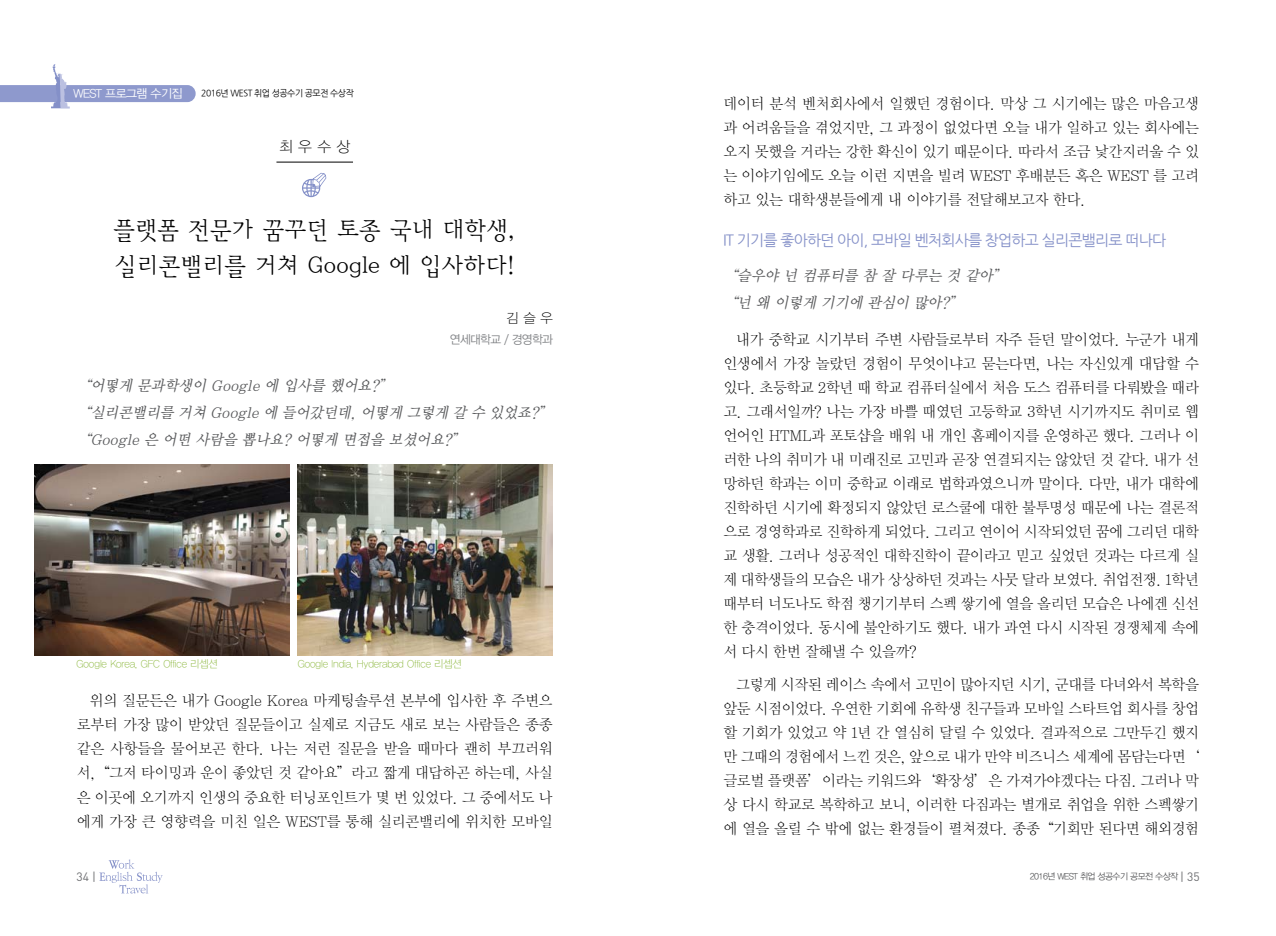
<style>
.page{position:relative;width:1276px;height:936px;background:#fff}
.page>*{position:absolute;margin:0;border:0;box-sizing:border-box;transform-origin:0 0}
.t1{font:24px/36px "Y Mj O22";letter-spacing:-.07em;color:#000}
.t2{font:15px/24px "Y Mj O11";letter-spacing:-.065em;color:#000;text-align:justify}
.t3{font:italic 15px/27px "Y Mj O13";color:#58595b}
.t4{font:15px "Nanum Gothic";letter-spacing:-.05em;color:#8490c8}
.t5{font:15px "YDIYGO310";color:#000}
.t6{font:13.5px "YDIYGO310";color:#000}
.t7{font:12px "YDIYGO320";letter-spacing:-.05em;color:#fff}
.t8{font:12px "YDIYGO320";letter-spacing:-.05em;color:#808285}
.t9{font:12px "DIN";color:#6d6e71}
.t10{font:10.5px "YDIYGO310";letter-spacing:-.01em;color:#8db83f}
.t11{font:9px "YDIYGO320";letter-spacing:-.06em;color:#58595b}
.t12{font:9px "Nanum Gothic";letter-spacing:-.05em;color:#000}
.s1{font-family:"DIN";font-size:12px;color:#6d6e71}
</style>
<div class="page">
<svg style="left:99px;top:859px;width:64px;height:34px"></svg>
<svg style="left:0;top:64px;width:196px;height:44px"></svg>
<svg style="left:302px;top:173px;width:24px;height:24px"></svg>
<hr style="left:276px;top:162px;width:77px;height:1px;background:#000">
<img style="left:34px;top:464px;width:255px;height:191px">
<img style="left:298px;top:464px;width:255px;height:191px">
<p class="t7" style="left:74px;top:87px;width:110px">WEST 프로그램 수기집</p>
<p class="t12" style="left:201px;top:89px;width:154px">2016년 WEST 취업 성공수기 공모전 수상작</p>
<p class="t5" style="left:279px;top:138px;width:72px">최 우 수 상</p>
<h1 class="t1" style="left:113px;top:211px;width:406px">플랫폼 전문가 꿈꾸던 토종 국내 대학생, 실리콘밸리를 거쳐 Google 에 입사하다!</h1>
<p class="t6" style="left:506px;top:310px;width:48px">김 슬 우</p>
<p class="t8" style="left:450px;top:332px;width:104px">연세대학교 / 경영학과</p>
<p class="t3" style="left:77px;top:371px;width:482px">“어떻게 문과학생이 Google에 입사를 했어요?”<br>“실리콘밸리를 거쳐 Google에 들어갔던데,어떻게 그렇게 갈 수 있었죠?” “Google은 어떤 사람을 뽑나요?어떻게 면접을 보셨어요?”</p>
<p class="t10" style="left:77px;top:658px;width:143px">Google Korea, GFC Office 리셉션</p>
<p class="t10" style="left:298px;top:658px;width:165px">Google India, Hyderabad Office 리셉션</p>
<p class="t2" style="left:77px;top:689px;width:478px;text-indent:13px">위의 질문든은 내가 Google Korea 마케팅솔루션 본부에 입사한 후 주변으 로부터 가장 많이 받았던 질문들이고 실제로 지금도 새로 보는 사람들은 종종 같은 사항들을 물어보곤 한다. 나는 저런 질문을 받을 때마다 괜히 부끄러워 서,“그저 타이밍과 운이 좋았던 것 같아요”라고 짧게 대답하곤 하는데, 사실 은 이곳에 오기까지 인생의 중요한 터닝포인트가 몇 번 있었다. 그 중에서도 나 에게 가장 큰 영향력을 미친 일은 WEST를 통해 실리콘밸리에 위치한 모바일</p>
<p class="t2" style="left:723px;top:91px;width:478px">데이터 분석 벤처회사에서 일했던 경험이다. 막상 그 시기에는 많은 마음고생 과 어려움들을 겪었지만, 그 과정이 없었다면 오늘 내가 일하고 있는 회사에는 오지 못했을 거라는 강한 확신이 있기 때문이다. 따라서 조금 낯간지러울 수 있 는 이야기임에도 오늘 이런 지면을 빌려 WEST 후배분든 혹은 WEST 를 고려 하고 있는 대학생분들에게 내 이야기를 전달해보고자 한다.</p>
<p class="t4" style="left:723px;top:233px;width:444px">IT 기기를 좋아하던 아이, 모바일 벤처회사를 창업하고 실리콘밸리로 떠나다</p>
<p class="t3" style="left:723px;top:262px;width:290px">“슬우야 넌 컴퓨터를 참 잘 다루는 것 같아” “넌 왜 이렇게 기기에 관심이 많아?”</p>
<p class="t2" style="left:723px;top:327px;width:478px;text-indent:13px">내가 중학교 시기부터 주변 사람들로부터 자주 듣던 말이었다. 누군가 내게 인생에서 가장 놀랐던 경험이 무엇이냐고 묻는다면, 나는 자신있게 대답할 수 있다. 초등학교 2학년 때 학교 컴퓨터실에서 처음 도스 컴퓨터를 다뤄봤을 때라 고. 그래서일까? 나는 가장 바쁠 때였던 고등학교 3학년 시기까지도 취미로 웹 언어인 HTML과 포토샵을 배워 내 개인 홈페이지를 운영하곤 했다. 그러나 이 러한 나의 취미가 내 미래진로 고민과 곧장 연결되지는 않았던 것 같다. 내가 선 망하던 학과는 이미 중학교 이래로 법학과였으니까 말이다. 다만, 내가 대학에 진학하던 시기에 확정되지 않았던 로스쿨에 대한 불투명성 때문에 나는 결론적 으로 경영학과로 진학하게 되었다. 그리고 연이어 시작되었던 꿈에 그리던 대학 교 생활. 그러나 성공적인 대학진학이 끝이라고 믿고 싶었던 것과는 다르게 실 제 대학생들의 모습은 내가 상상하던 것과는 사뭇 달라 보였다. 취업전쟁. 1학년 때부터 너도나도 학점 챙기기부터 스펙 쌓기에 열을 올리던 모습은 나에겐 신선 한 충격이었다. 동시에 불안하기도 했다. 내가 과연 다시 시작된 경쟁체제 속에 서 다시 한번 잘해낼 수 있을까?</p>
<p class="t2" style="left:723px;top:672px;width:478px;text-indent:13px">그렇게 시작된 레이스 속에서 고민이 많아지던 시기, 군대를 다녀와서 복학을 앞둔 시점이었다. 우연한 기회에 유학생 친구들과 모바일 스타트업 회사를 창업 할 기회가 있었고 약 1년 간 열심히 달릴 수 있었다. 결과적으로 그만두긴 했지 만 그때의 경험에서 느낀 것은, 앞으로 내가 만약 비즈니스 세계에 몸담는다면‘ 글로벌 플랫폼’이라는 키워드와‘확장성’은 가져가야겠다는 다짐. 그러나 막 상 다시 학교로 복학하고 보니, 이러한 다짐과는 별개로 취업을 위한 스펙쌓기 에 열을 올릴 수 밖에 없는 환경들이 펼쳐졌다. 종종“기회만 된다면 해외경험</p>
<p class="t9" style="left:77px;top:869px;width:21px">34 |</p>
<p class="t11" style="left:1030px;top:871px;width:171px">2016년 WEST 취업 성공수기 공모전 수상작 <span class="s1">| 35</span></p>
</div>
